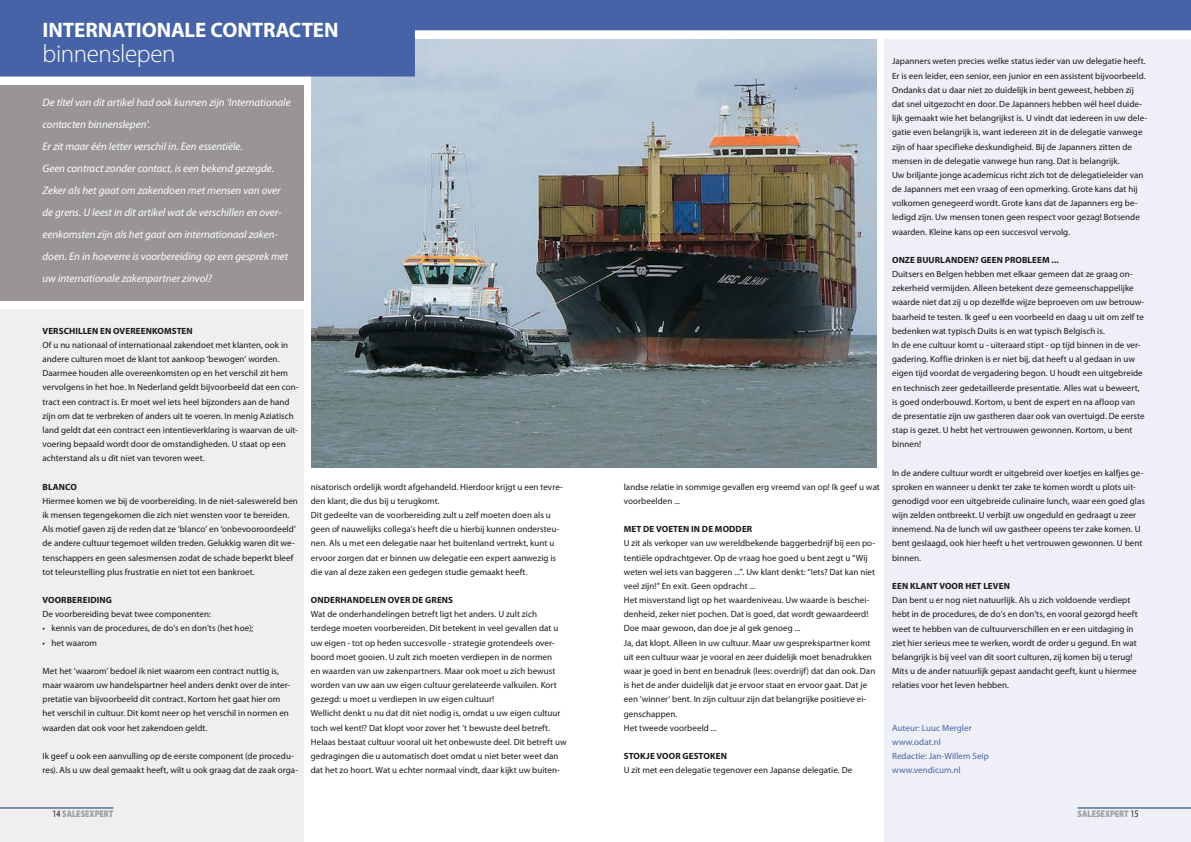
<style>
.page{position:relative;width:1191px;height:842px;background:#fff}
.page>*{position:absolute;margin:0;border:0;box-sizing:border-box;transform-origin:0 0}
.t1{font:300 25px "Myriad Pro";letter-spacing:-.02em;color:#fff}
.t2{font:700 21px "Myriad Pro";letter-spacing:-.01em;color:#fff}
.t3{font:italic 11px/22px "Myriad Pro";letter-spacing:-.005em;color:#fff}
.t4{font:900 9.6px "Myriad Pro";color:#9d9ea0;scale:.83 1}
.t5{font:9px/14.2px "Myriad Pro";letter-spacing:.005em;color:#1a171c}
.t6{font:700 9px "Myriad Pro";letter-spacing:.01em;color:#1a171c}
.t7{font:9px/14.2px "Myriad Pro";letter-spacing:.005em;color:#4663a7}
.s1{font-weight:400;font-size:10px;color:#1a171c}
</style>
<div class="page">
<img style="left:312px;top:77px;width:564px;height:390px">
<div style="left:0;top:309px;width:303px;height:533px;background:#f0eeee"></div>
<div style="left:884px;top:40px;width:307px;height:802px;background:#eeeff7"></div>
<hr style="left:0;top:808px;width:113px;height:1px;background:#00326a">
<hr style="left:1077px;top:808px;width:114px;height:1px;background:#00326a">
<div style="left:0;top:85px;width:303px;height:215px;background:#989594"></div>
<svg style="left:0;top:0;width:1191px;height:77px;fill:#4663a7"></svg>
<h2 class="t2" style="left:43px;top:17px;width:298px">INTERNATIONALE CONTRACTEN</h2>
<h1 class="t1" style="left:43px;top:40px;width:135px">binnenslepen</h1>
<p class="t3" style="left:43px;top:91px;width:250px">De titel van dit artikel had ook kunnen zijn ‘Internationale contacten binnenslepen’.<br>Er zit maar één letter verschil in. Een essentiële.<br>Geen contract zonder contact, is een bekend gezegde.<br>Zeker als het gaat om zakendoen met mensen van over de grens. U leest in dit artikel wat de verschillen en over&shy;eenkomsten zijn als het gaat om internationaal zaken&shy;doen. En in hoeverre is voorbereiding op een gesprek met uw internationale zakenpartner zinvol?</p>
<p class="t6" style="left:43px;top:325px;width:152px">VERSCHILLEN EN OVEREENKOMSTEN</p>
<p class="t5" style="left:43px;top:338px;width:258px">Of u nu nationaal of internationaal zakendoet met klanten, ook in andere culturen moet de klant tot aankoop ‘bewogen’ worden.<br>Daarmee houden alle overeenkomsten op en het verschil zit hem vervolgens in het hoe. In Nederland geldt bijvoorbeeld dat een con&shy;tract een contract is. Er moet wel iets heel bijzonders aan de hand zijn om dat te verbreken of anders uit te voeren. In menig Aziatisch land geldt dat een contract een intentieverklaring is waarvan de uit&shy;voering bepaald wordt door de omstandigheden. U staat op een achterstand als u dit niet van tevoren weet.</p>
<p class="t6" style="left:43px;top:481px;width:36px">BLANCO</p>
<p class="t5" style="left:43px;top:493px;width:257px">Hiermee komen we bij de voorbereiding. In de niet-saleswereld ben ik mensen tegengekomen die zich niet wensten voor te bereiden.<br>Als motief gaven zij de reden dat ze ‘blanco’ en ‘onbevooroordeeld’ de andere cultuur tegemoet wilden treden. Gelukkig waren dit we&shy;tenschappers en geen salesmensen zodat de schade beperkt bleef tot teleurstelling plus frustratie en niet tot een bankroet.</p>
<p class="t6" style="left:43px;top:594px;width:71px">VOORBEREIDING</p>
<p class="t5" style="left:43px;top:607px;width:170px">De voorbereiding bevat twee componenten:</p>
<p class="t5" style="left:43px;top:621px;width:212px">• kennis van de procedures, de do’s en don’ts (het hoe);</p>
<p class="t5" style="left:43px;top:635px;width:56px">• het waarom</p>
<p class="t5" style="left:43px;top:664px;width:249px">Met het ‘waarom’ bedoel ik niet waarom een contract nuttig is, maar waarom uw handelspartner heel anders denkt over de inter&shy;pretatie van bijvoorbeeld dit contract. Kortom het gaat hier om het verschil in cultuur. Dit komt neer op het verschil in normen en waarden dat ook voor het zakendoen geldt.</p>
<p class="t5" style="left:43px;top:749px;width:257px">Ik geef u ook een aanvulling op de eerste component (de procedu&shy;res). Als u uw deal gemaakt heeft, wilt u ook graag dat de zaak orga-</p>
<p class="t5" style="left:311px;top:479px;width:254px">nisatorisch ordelijk wordt afgehandeld. Hierdoor krijgt u een tevre&shy;den klant, die dus bij u terugkomt.<br>Dit gedeelte van de voorbereiding zult u zelf moeten doen als u geen of nauwelijks collega’s heeft die u hierbij kunnen ondersteu&shy;nen. Als u met een delegatie naar het buitenland vertrekt, kunt u ervoor zorgen dat er binnen uw delegatie een expert aanwezig is die van al deze zaken een gedegen studie gemaakt heeft.</p>
<p class="t6" style="left:311px;top:594px;width:144px">ONDERHANDELEN OVER DE GRENS</p>
<p class="t5" style="left:311px;top:607px;width:257px">Wat de onderhandelingen betreft ligt het anders. U zult zich terdege moeten voorbereiden. Dit betekent in veel gevallen dat u uw eigen - tot op heden succesvolle - strategie grotendeels over&shy;boord moet gooien. U zult zich moeten verdiepen in de normen<br>en waarden van uw zakenpartners. Maar ook moet u zich bewust worden van uw aan uw eigen cultuur gerelateerde valkuilen. Kort gezegd: u moet u verdiepen in uw eigen cultuur!<br>Wellicht denkt u nu dat dit niet nodig is, omdat u uw eigen cultuur toch wel kent!? Dat klopt voor zover het ‘t bewuste deel betreft.<br>Helaas bestaat cultuur vooral uit het onbewuste deel. Dit betreft uw gedragingen die u automatisch doet omdat u niet beter weet dan dat het zo hoort. Wat u echter normaal vindt, daar kijkt uw buiten-</p>
<p class="t5" style="left:624px;top:479px;width:258px">landse relatie in sommige gevallen erg vreemd van op! Ik geef u wat voorbeelden ...</p>
<p class="t6" style="left:624px;top:523px;width:130px">MET DE VOETEN IN DE MODDER</p>
<p class="t5" style="left:624px;top:536px;width:253px">U zit als verkoper van uw wereldbekende baggerbedrijf bij een po&shy;tentiële opdrachtgever. Op de vraag hoe goed u bent zegt u “Wij weten wel iets van baggeren ...”. Uw klant denkt: “Iets? Dat kan niet veel zijn!” En exit. Geen opdracht ...<br>Het misverstand ligt op het waardeniveau. Uw waarde is beschei&shy;denheid, zeker niet pochen. Dat is goed, dat wordt gewaardeerd!<br>Doe maar gewoon, dan doe je al gek genoeg ...<br>Ja, dat klopt. Alleen in uw cultuur. Maar uw gesprekspartner komt uit een cultuur waar je vooral en zeer duidelijk moet benadrukken waar je goed in bent en benadruk (lees: overdrijf) dat dan ook. Dan is het de ander duidelijk dat je ervoor staat en ervoor gaat. Dat je een ‘winner’ bent. In zijn cultuur zijn dat belangrijke positieve ei&shy;genschappen.<br>Het tweede voorbeeld ...</p>
<p class="t6" style="left:624px;top:750px;width:105px">STOKJE VOOR GESTOKEN</p>
<p class="t5" style="left:624px;top:763px;width:230px">U zit met een delegatie tegenover een Japanse delegatie. De</p>
<p class="t5" style="left:892px;top:54px;width:257px">Japanners weten precies welke status ieder van uw delegatie heeft.<br>Er is een leider, een senior, een junior en een assistent bijvoorbeeld.<br>Ondanks dat u daar niet zo duidelijk in bent geweest, hebben zij dat snel uitgezocht en door. De Japanners hebben wél heel duide&shy;lijk gemaakt wie het belangrijkst is. U vindt dat iedereen in uw dele&shy;gatie even belangrijk is, want iedereen zit in de delegatie vanwege zijn of haar specifieke deskundigheid. Bij de Japanners zitten de mensen in de delegatie vanwege hun rang. Dat is belangrijk.<br>Uw briljante jonge academicus richt zich tot de delegatieleider van de Japanners met een vraag of een opmerking. Grote kans dat hij volkomen genegeerd wordt. Grote kans dat de Japanners erg be&shy;ledigd zijn. Uw mensen tonen geen respect voor gezag! Botsende waarden. Kleine kans op een succesvol vervolg.</p>
<p class="t6" style="left:892px;top:254px;width:168px">ONZE BUURLANDEN? GEEN PROBLEEM ...</p>
<p class="t5" style="left:892px;top:267px;width:254px">Duitsers en Belgen hebben met elkaar gemeen dat ze graag on&shy;zekerheid vermijden. Alleen betekent deze gemeenschappelijke waarde niet dat zij u op dezelfde wijze beproeven om uw betrouw&shy;baarheid te testen. Ik geef u een voorbeeld en daag u uit om zelf te bedenken wat typisch Duits is en wat typisch Belgisch is.<br>In de ene cultuur komt u - uiteraard stipt - op tijd binnen in de ver&shy;gadering. Koffie drinken is er niet bij, dat heeft u al gedaan in uw eigen tijd voordat de vergadering begon. U houdt een uitgebreide en technisch zeer gedetailleerde presentatie. Alles wat u beweert, is goed onderbouwd. Kortom, u bent de expert en na afloop van de presentatie zijn uw gastheren daar ook van overtuigd. De eerste stap is gezet. U hebt het vertrouwen gewonnen. Kortom, u bent binnen!</p>
<p class="t5" style="left:892px;top:465px;width:254px">In de andere cultuur wordt er uitgebreid over koetjes en kalfjes ge&shy;sproken en wanneer u denkt ter zake te komen wordt u plots uit&shy;genodigd voor een uitgebreide culinaire lunch, waar een goed glas wijn zelden ontbreekt. U verbijt uw ongeduld en gedraagt u zeer innemend. Na de lunch wil uw gastheer opeens ter zake komen. U bent geslaagd, ook hier heeft u het vertrouwen gewonnen. U bent binnen.</p>
<p class="t6" style="left:892px;top:580px;width:119px">EEN KLANT VOOR HET LEVEN</p>
<p class="t5" style="left:892px;top:593px;width:247px">Dan bent u er nog niet natuurlijk. Als u zich voldoende verdiept hebt in de procedures, de do’s en don’ts, en vooral gezorgd heeft weet te hebben van de cultuurverschillen en er een uitdaging in ziet hier serieus mee te werken, wordt de order u gegund. En wat belangrijk is bij veel van dit soort culturen, zij komen bij u terug!<br>Mits u de ander natuurlijk gepast aandacht geeft, kunt u hiermee relaties voor het leven hebben.</p>
<p class="t7" style="left:892px;top:720px;width:98px">Auteur: Luuc Mergler www.odat.nl<br>Redactie: Jan-Willem Seip www.vendicum.nl</p>
<p class="t4" style="left:52px;top:808px;width:75px"><span class="s1">14</span> SALESEXPERT</p>
<p class="t4" style="left:1077px;top:808px;width:75px">SALESEXPERT <span class="s1">15</span></p>
</div>
